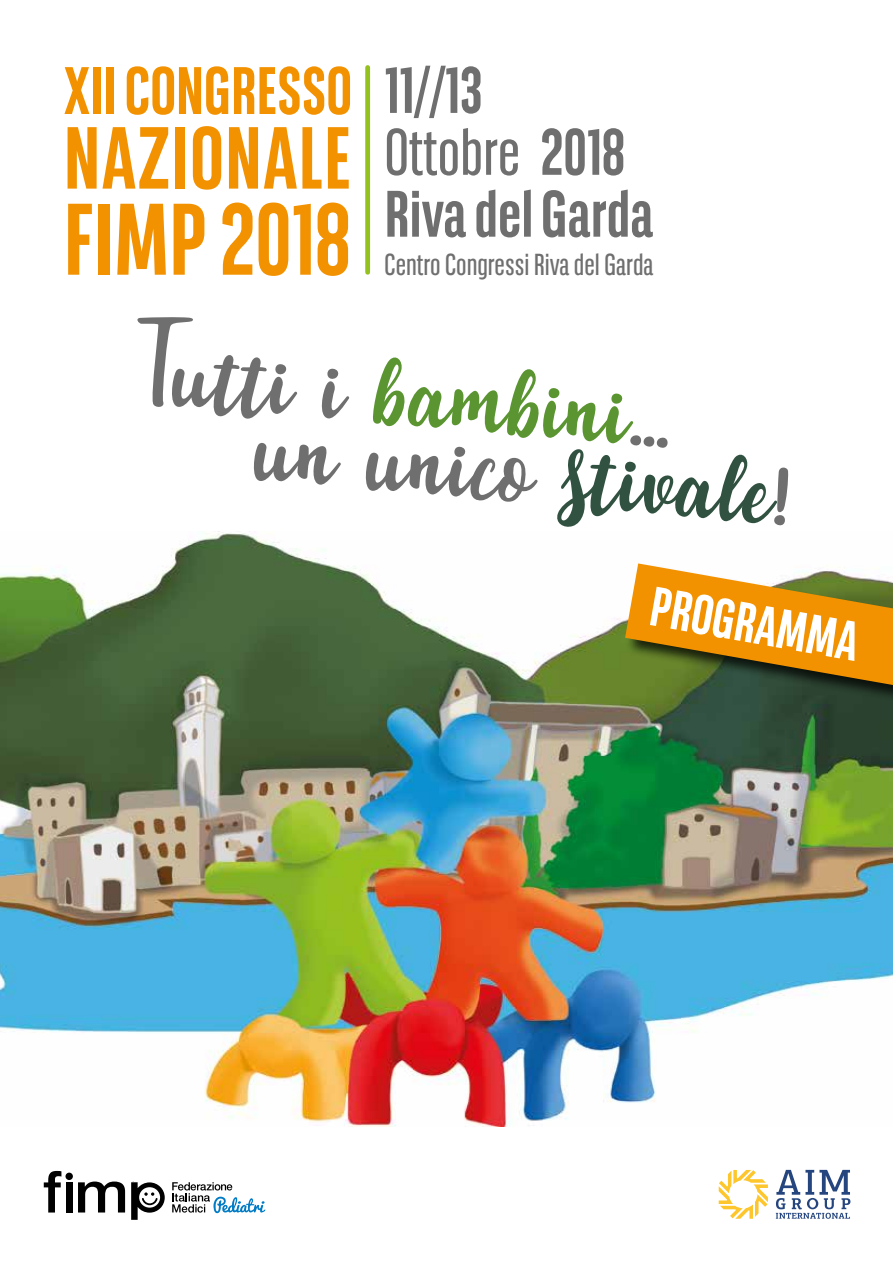
<style>
.page{position:relative;width:893px;height:1263px;background:#fff}
.page>*{position:absolute;margin:0;border:0;box-sizing:border-box;transform-origin:0 0}
.t1{font:118.65px "pequescript";color:#706f6f}
.t2{font:700 101.4px "BNPP Sans Condensed";color:#f39200}
.t3{font:700 87.75px "BNPP Sans Condensed";letter-spacing:.015em;color:#f39200}
.t4{font:700 66.9px "BNPP Sans Condensed";color:#f39200}
.t5{font:700 65.55px/61.9px "BNPP Sans Condensed";color:#706f6f}
.t6{font:700 55.5px "BNPP Sans Condensed";color:#fff}
.t7{font:30.3px "BNPP Sans Condensed";color:#706f6f}
.s1{font-weight:400}
.s2{color:#5b9531}
.s3{color:#315241}
</style>
<div class="page">
<img style="left:0;top:531px;width:893px;height:595px">
<svg style="left:44px;top:1171px;width:17px;height:41px"></svg>
<div style="left:66px;top:1182px;width:6px;height:31px;background:#000"></div>
<svg style="left:78px;top:1181px;width:47px;height:31px"></svg>
<div style="left:65px;top:1172px;width:8px;height:8px;background:#000;border-radius:50%"></div>
<svg style="left:131px;top:1182px;width:34px;height:38px"></svg>
<svg style="left:172px;top:1182px;width:93px;height:32px"></svg>
<svg style="left:719px;top:1170px;width:49px;height:49px"></svg>
<svg style="left:776px;top:1170px;width:74px;height:49px"></svg>
<div style="left:365px;top:67px;width:5px;height:205px;background:#95c11f"></div>
<div style="left:626px;top:564px;width:267px;height:173px;background:#000;opacity:.75"></div>
<svg style="left:625px;top:563px;width:268px;height:122px;background:#c69129"></svg>
<p class="t4" style="left:64px;top:52px;width:290px">XII CONGRESSO</p>
<p class="t3" style="left:64px;top:107px;width:289px">NAZIONALE</p>
<p class="t2" style="left:64px;top:180px;width:289px">FIMP 2018</p>
<p class="t5" style="left:385px;top:59px;width:270px">11//13<br><span class="s1">Ottobre</span> 2018<br>RIVA DEL GARDA</p>
<p class="t7" style="left:385px;top:245px;width:271px">Centro Congressi Riva del Garda</p>
<p class="t1" style="left:152px;top:305px;width:528px;rotate:5deg">Tutti i <span class="s2">bambini</span>...</p>
<p class="t1" style="left:262px;top:382px;width:536px;rotate:5deg">un unico <span class="s3">stivale</span>!</p>
<p class="t6" style="left:657px;top:574px;width:212px;rotate:10deg">PROGRAMMA</p>
</div>
